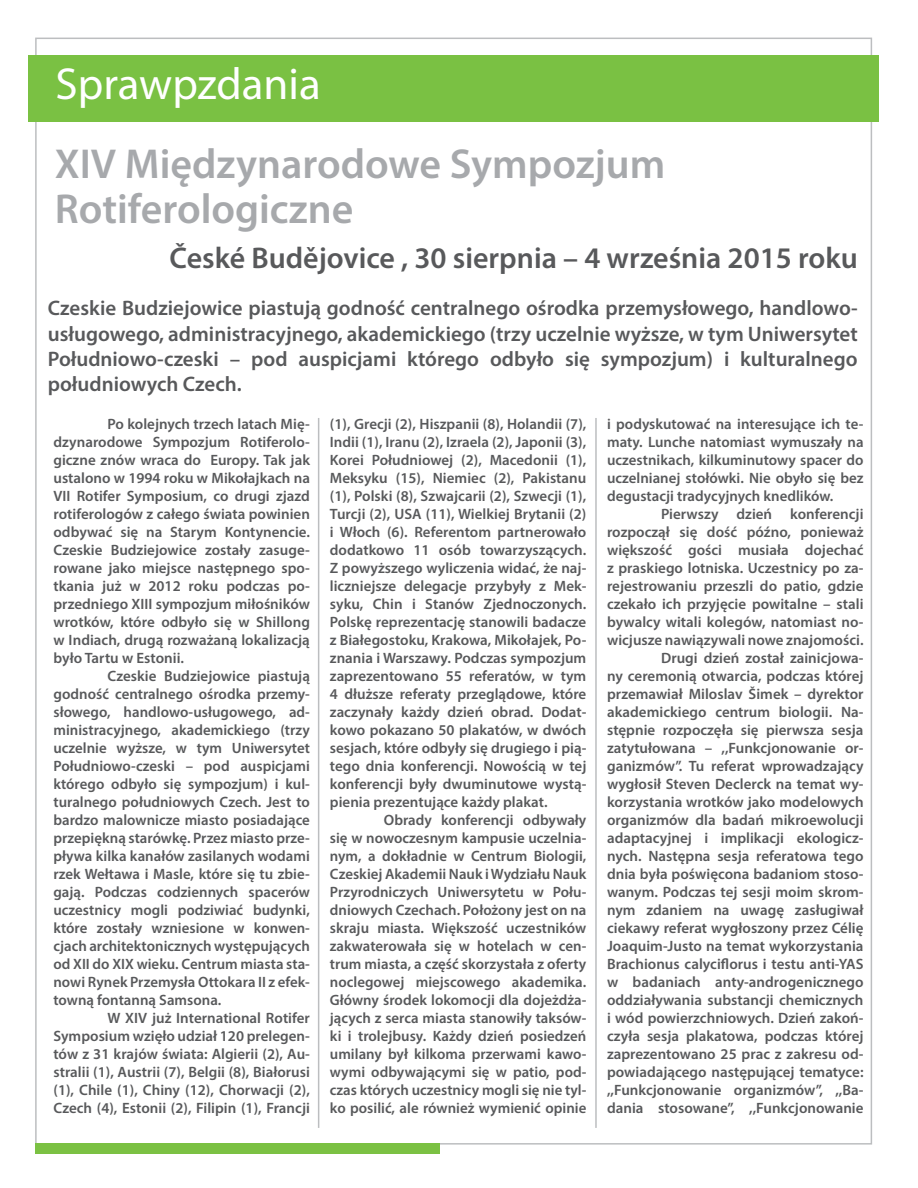
<style>
.page{position:relative;width:918px;height:1188px;background:#fff}
.page>*{position:absolute;margin:0;border:0;box-sizing:border-box;transform-origin:0 0}
.t1{font:45px "Myriad Pro";color:#fff}
.t2{font:600 42px/45px "Myriad Pro";color:#a7a9ac}
.t3{font:600 30px "Myriad Pro";color:#58595b}
.t4{font:600 21px/25.2px "Myriad Pro";color:#58595b;text-align:justify}
.t5{font:600 15px/18px "Myriad Pro";color:#58595b;text-align:justify}
</style>
<div class="page">
<hr style="left:595px;top:418px;width:2px;height:710px;background:#bcbec0">
<div style="left:35px;top:1143px;width:405px;height:10px;background:#7bc143"></div>
<hr style="left:318px;top:418px;width:1px;height:710px;background:#bcbec0">
<div style="left:28px;top:55px;width:851px;height:66px;background:#7ac143"></div>
<h1 class="t1" style="left:56px;top:56px;width:267px">Sprawpzdania</h1>
<h2 class="t2" style="left:55px;top:140px;width:612px">XIV Międzynarodowe Sympozjum<br>Rotiferologiczne</h2>
<h3 class="t3" style="left:170px;top:238px;width:690px">České Budějovice , 30 sierpnia – 4 września 2015 roku</h3>
<p class="t4" style="left:48px;top:295px;width:812px">Czeskie Budziejowice piastują godność centralnego ośrodka przemysłowego, handlowo&shy;usługowego, administracyjnego, akademickiego (trzy uczelnie wyższe, w tym Uniwersytet Południowo-czeski – pod auspicjami którego odbyło się sympozjum) i kulturalnego południowych Czech.</p>
<p class="t5" style="left:53px;top:415px;width:258px;text-indent:54px">Po kolejnych trzech latach Mię&shy;dzynarodowe Sympozjum Rotiferolo&shy;giczne znów wraca do Europy. Tak jak ustalono w 1994 roku w Mikołajkach na VII Rotifer Symposium, co drugi zjazd rotiferologów z całego świata powinien odbywać się na Starym Kontynencie.<br>Czeskie Budziejowice zostały zasuge&shy;rowane jako miejsce następnego spo&shy;tkania już w 2012 roku podczas po&shy;przedniego XIII sympozjum miłośników wrotków, które odbyło się w Shillong w Indiach, drugą rozważaną lokalizacją było Tartu w Estonii.</p>
<p class="t5" style="left:53px;top:667px;width:258px;text-indent:54px">Czeskie Budziejowice piastują godność centralnego ośrodka przemy&shy;słowego, handlowo-usługowego, ad&shy;ministracyjnego, akademickiego (trzy uczelnie wyższe, w tym Uniwersytet Południowo-czeski – pod auspicjami którego odbyło się sympozjum) i kul&shy;turalnego południowych Czech. Jest to bardzo malownicze miasto posiadające przepiękną starówkę. Przez miasto prze&shy;pływa kilka kanałów zasilanych wodami rzek Wełtawa i Masle, które się tu zbie&shy;gają. Podczas codziennych spacerów uczestnicy mogli podziwiać budynki, które zostały wzniesione w konwen&shy;cjach architektonicznych występujących od XII do XIX wieku. Centrum miasta sta&shy;nowi Rynek Przemysła Ottokara II z efek&shy;towną fontanną Samsona.</p>
<p class="t5" style="left:53px;top:1009px;width:258px;text-indent:54px">W XIV już International Rotifer Symposium wzięło udział 120 prelegen&shy;tów z 31 krajów świata: Algierii (2), Au&shy;stralii (1), Austrii (7), Belgii (8), Białorusi (1), Chile (1), Chiny (12), Chorwacji (2), Czech (4), Estonii (2), Filipin (1), Francji</p>
<p class="t5" style="left:330px;top:415px;width:258px">(1), Grecji (2), Hiszpanii (8), Holandii (7), Indii (1), Iranu (2), Izraela (2), Japonii (3), Korei Południowej (2), Macedonii (1), Meksyku (15), Niemiec (2), Pakistanu (1), Polski (8), Szwajcarii (2), Szwecji (1), Turcji (2), USA (11), Wielkiej Brytanii (2) i Włoch (6). Referentom partnerowało dodatkowo 11 osób towarzyszących.<br>Z powyższego wyliczenia widać, że naj&shy;liczniejsze delegacje przybyły z Mek&shy;syku, Chin i Stanów Zjednoczonych.<br>Polskę reprezentację stanowili badacze z Białegostoku, Krakowa, Mikołajek, Po&shy;znania i Warszawy. Podczas sympozjum zaprezentowano 55 referatów, w tym 4 dłuższe referaty przeglądowe, które zaczynały każdy dzień obrad. Dodat&shy;kowo pokazano 50 plakatów, w dwóch sesjach, które odbyły się drugiego i pią&shy;tego dnia konferencji. Nowością w tej konferencji były dwuminutowe wystą&shy;pienia prezentujące każdy plakat.</p>
<p class="t5" style="left:330px;top:811px;width:258px;text-indent:54px">Obrady konferencji odbywały się w nowoczesnym kampusie uczelnia&shy;nym, a dokładnie w Centrum Biologii, Czeskiej Akademii Nauk i Wydziału Nauk Przyrodniczych Uniwersytetu w Połu&shy;dniowych Czechach. Położony jest on na skraju miasta. Większość uczestników zakwaterowała się w hotelach w cen&shy;trum miasta, a część skorzystała z oferty noclegowej miejscowego akademika.<br>Główny środek lokomocji dla dojeżdża&shy;jących z serca miasta stanowiły taksów&shy;ki i trolejbusy. Każdy dzień posiedzeń umilany był kilkoma przerwami kawo&shy;wymi odbywającymi się w patio, pod&shy;czas których uczestnicy mogli się nie tyl&shy;ko posilić, ale również wymienić opinie</p>
<p class="t5" style="left:607px;top:415px;width:258px">i podyskutować na interesujące ich te&shy;maty. Lunche natomiast wymuszały na uczestnikach, kilkuminutowy spacer do uczelnianej stołówki. Nie obyło się bez degustacji tradycyjnych knedlików.</p>
<p class="t5" style="left:607px;top:505px;width:258px;text-align:right">Pierwszy dzień konferencji rozpoczął się dość późno, ponieważ większość gości musiała dojechać z praskiego lotniska. Uczestnicy po za&shy;rejestrowaniu przeszli do patio, gdzie czekało ich przyjęcie powitalne – stali bywalcy witali kolegów, natomiast no&shy;wicjusze nawiązywali nowe znajomości.<br>Drugi dzień został zainicjowa-<br>ny ceremonią otwarcia, podczas której przemawiał Miloslav Šimek – dyrektor akademickiego centrum biologii. Na&shy;stępnie rozpoczęła się pierwsza sesja zatytułowana – ,,Funkcjonowanie or&shy;ganizmów”. Tu referat wprowadzający wygłosił Steven Declerck na temat wy&shy;korzystania wrotków jako modelowych organizmów dla badań mikroewolucji adaptacyjnej i implikacji ekologicz&shy;nych. Następna sesja referatowa tego dnia była poświęcona badaniom stoso&shy;wanym. Podczas tej sesji moim skrom&shy;nym zdaniem na uwagę zasługiwał ciekawy referat wygłoszony przez Célię Joaquim-Justo na temat wykorzystania Brachionus calyciflorus i testu anti-YAS w badaniach anty-androgenicznego oddziaływania substancji chemicznych i wód powierzchniowych. Dzień zakoń&shy;czyła sesja plakatowa, podczas której zaprezentowano 25 prac z zakresu od&shy;powiadającego następującej tematyce: ,,Funkcjonowanie organizmów”, ,,Ba&shy;dania stosowane”, ,,Funkcjonowanie</p>
</div>
